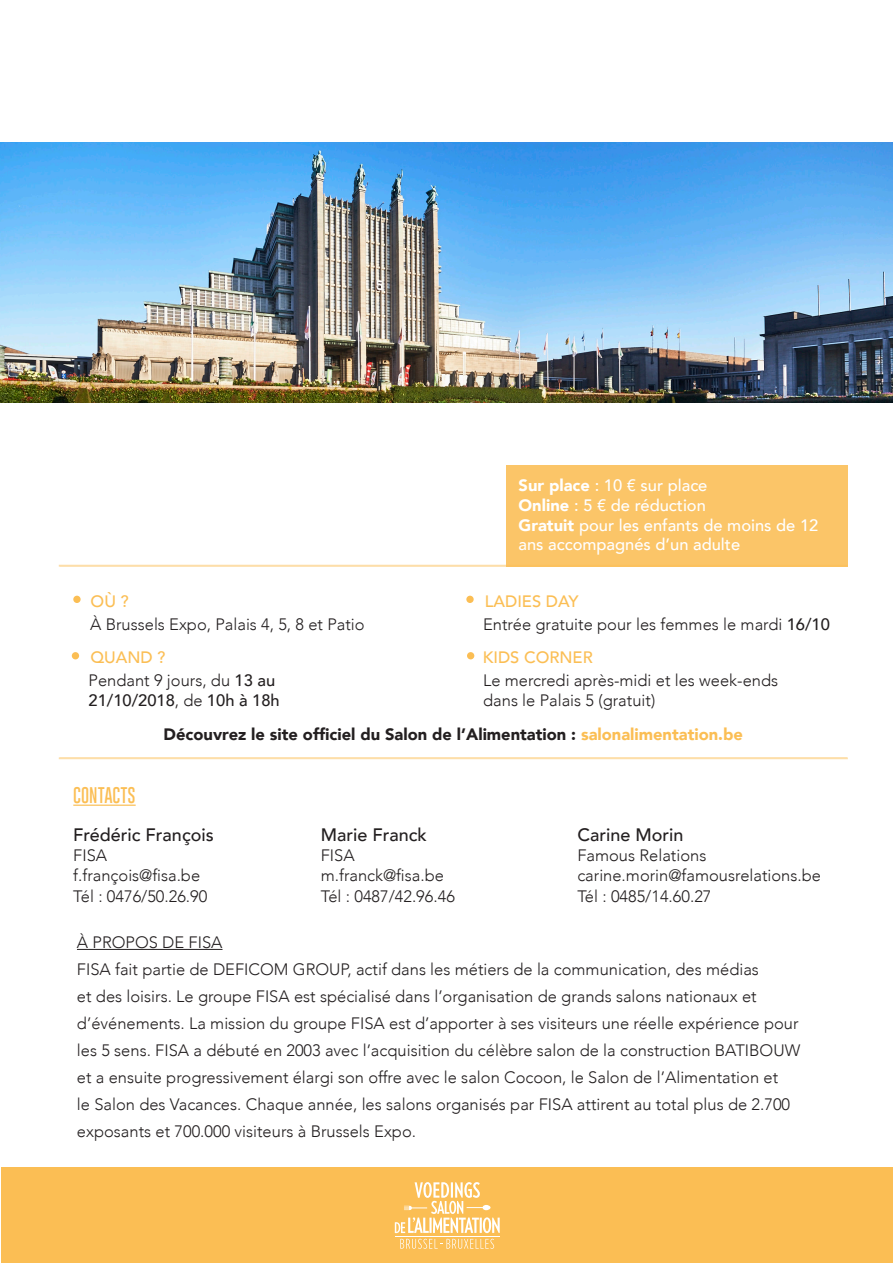
<style>
.page{position:relative;width:893px;height:1263px;background:#fff}
.page>*{position:absolute;margin:0;border:0;box-sizing:border-box;transform-origin:0 0}
.t1{font:500 18px "Avenir";color:#231f20}
.t2{font:300 16.5px/27px "Avenir";color:#231f20}
.t3{font:500 16.5px/19.8px "Avenir";color:#fff}
.t4{font:900 16.5px "Avenir";color:#231f20}
.t5{font:500 16.5px/19.8px "Avenir";color:#231f20}
.t6{font:500 16.5px "Avenir";color:#fbbe54}
.t7{font:100 16.5px "Gobold";color:#fbbe54}
.s1{font-weight:900}
.s2{font-weight:500}
.s3{font-weight:300}
.s4{color:#fbbe54}
</style>
<div class="page">
<hr style="left:77px;top:949px;width:146px;height:1px;background:#231f20">
<div style="left:2px;top:1168px;width:891px;height:95px;background:#fbbe54"></div>
<hr style="left:395px;top:1236px;width:105px;height:1px;background:#fff">
<svg style="left:395px;top:1182px;width:105px;height:51px"></svg>
<svg style="left:400px;top:1239px;width:94px;height:10px"></svg>
<hr style="left:73px;top:804px;width:63px;height:2px;background:#fbbe54">
<hr style="left:59px;top:565px;width:789px;height:2px;background:#fbbe54">
<hr style="left:59px;top:757px;width:789px;height:2px;background:#fbbe54">
<div style="left:466px;top:596px;width:8px;height:7px;background:#fbbe54;border-radius:50%"></div>
<div style="left:467px;top:652px;width:7px;height:7px;background:#fbbe54;border-radius:50%"></div>
<div style="left:506px;top:465px;width:342px;height:102px;background:#fbc568"></div>
<div style="left:73px;top:596px;width:8px;height:7px;background:#fbbe54;border-radius:50%"></div>
<div style="left:72px;top:652px;width:7px;height:7px;background:#fbbe54;border-radius:50%"></div>
<img style="left:0;top:143px;width:893px;height:259px">
<p class="t3" style="left:519px;top:474px;width:190px"><span class="s1">Sur place</span> : 10 € sur place</p>
<p class="t3" style="left:519px;top:494px;width:189px"><span class="s1">Online</span> : 5 € de réduction</p>
<p class="t3" style="left:519px;top:514px;width:301px"><span class="s1">Gratuit</span> pour les enfants de moins de 12 ans accompagnés d’un adulte</p>
<p class="t6" style="left:91px;top:586px;width:40px">OÙ ?</p>
<p class="t6" style="left:485px;top:586px;width:95px">LADIES DAY</p>
<p class="t2" style="left:90px;top:611px;width:276px">À Brussels Expo, Palais 4, 5, 8 et Patio</p>
<p class="t2" style="left:483px;top:611px;width:348px">Entrée gratuite pour les femmes le mardi <span class="s2">16/10</span></p>
<p class="t6" style="left:90px;top:643px;width:77px">QUAND ?</p>
<p class="t6" style="left:483px;top:643px;width:111px">KIDS CORNER</p>
<p class="t5" style="left:89px;top:669px;width:193px"><span class="s3">Pendant 9 jours, du</span> 13 au<br>21/10/2018<span class="s3">, de</span> 10h à 18h</p>
<p class="t2" style="left:483px;top:670px;width:296px;line-height:19.8px">Le mercredi après-midi et les week-ends dans le Palais 5 (gratuit)</p>
<p class="t4" style="left:164px;top:720px;width:581px">Découvrez le site officiel du Salon de l’Alimentation : <span class="s4">salonalimentation.be</span></p>
<p class="t7" style="left:73px;top:785px;width:64px">CONTACTS</p>
<p class="t1" style="left:73px;top:819px;width:142px">Frédéric François</p>
<p class="t2" style="left:73px;top:842px;width:35px">FISA</p>
<p class="t2" style="left:73px;top:861px;width:128px">f.françois@fisa.be</p>
<p class="t2" style="left:73px;top:883px;width:136px">Tél : 0476/50.26.90</p>
<p class="t1" style="left:321px;top:819px;width:108px">Marie Franck</p>
<p class="t2" style="left:321px;top:842px;width:35px">FISA</p>
<p class="t2" style="left:321px;top:861px;width:125px">m.franck@fisa.be</p>
<p class="t2" style="left:321px;top:883px;width:136px">Tél : 0487/42.96.46</p>
<p class="t1" style="left:577px;top:819px;width:108px">Carine Morin</p>
<p class="t2" style="left:577px;top:842px;width:131px">Famous Relations</p>
<p class="t2" style="left:577px;top:861px;width:245px">carine.morin@famousrelations.be</p>
<p class="t2" style="left:577px;top:883px;width:136px">Tél : 0485/14.60.27</p>
<p class="t2" style="left:77px;top:929px;width:147px">À PROPOS DE FISA</p>
<p class="t2" style="left:77px;top:956px;width:725px">FISA fait partie de DEFICOM GROUP, actif dans les métiers de la communication, des médias<br>et des loisirs. Le groupe FISA est spécialisé dans l’organisation de grands salons nationaux et d’événements. La mission du groupe FISA est d’apporter à ses visiteurs une réelle expérience pour les 5 sens. FISA a débuté en 2003 avec l’acquisition du célèbre salon de la construction BATIBOUW et a ensuite progressivement élargi son offre avec le salon Cocoon, le Salon de l’Alimentation et<br>le Salon des Vacances. Chaque année, les salons organisés par FISA attirent au total plus de 2.700 exposants et 700.000 visiteurs à Brussels Expo.</p>
</div>
